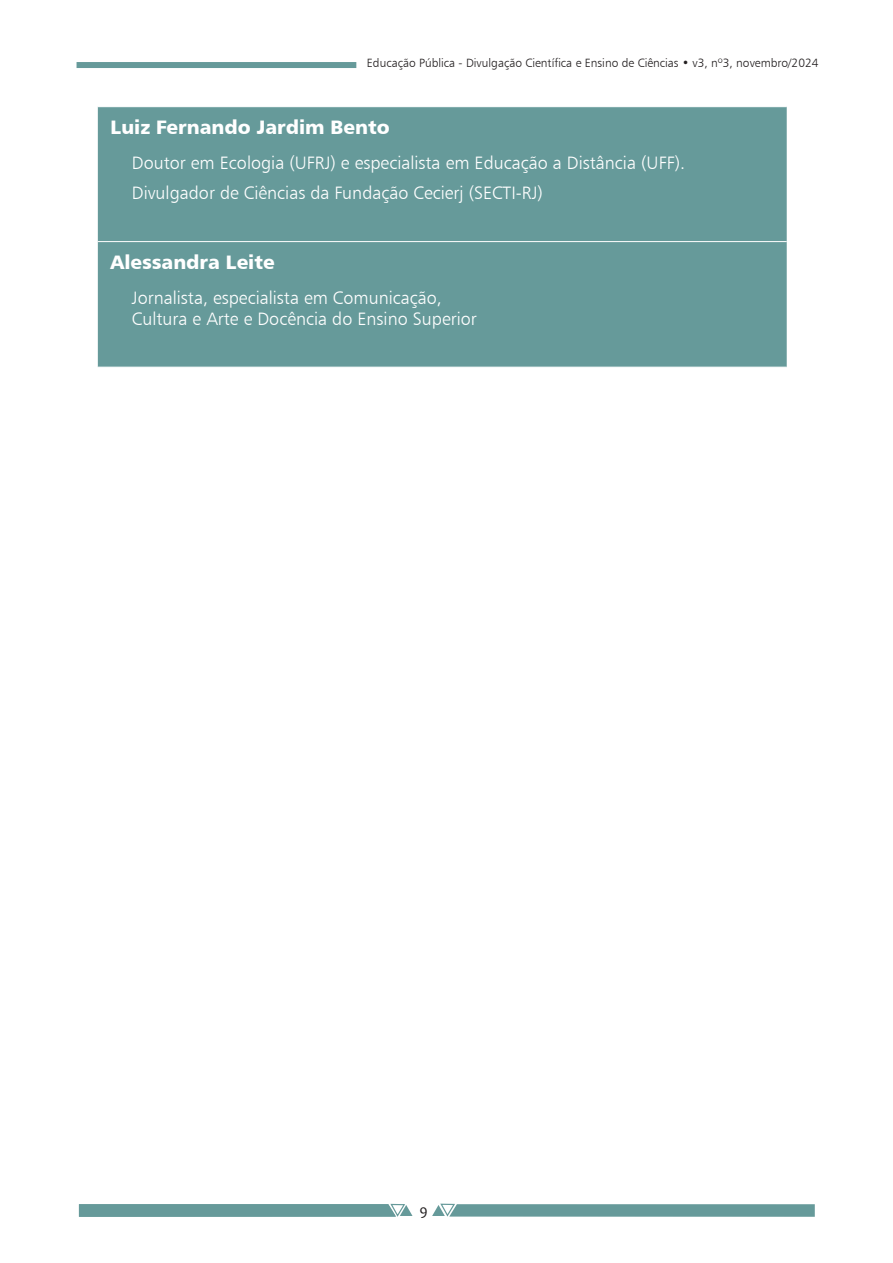
<style>
.page{position:relative;width:893px;height:1263px;background:#fff}
.page>*{position:absolute;margin:0;border:0;box-sizing:border-box;transform-origin:0 0}
.t1{font:19.5px "Humanist 777 BT Black B";color:#fff}
.t2{font:18px/30.2px "Humanist 777 BT Light B";color:#fff}
.t3{font:15px "Candara";color:#231f20}
.t4{font:12px "Humanist 777 BT Light B";color:#231f20}
</style>
<div class="page">
<svg style="left:432px;top:1203px;width:383px;height:14px;background:#7aa7a7"></svg>
<svg style="left:79px;top:1203px;width:333px;height:14px;background:#76a5a5"></svg>
<div style="left:77px;top:62px;width:279px;height:6px;background:#669a9a"></div>
<div style="left:98px;top:107px;width:689px;height:260px;background:#669a9a"></div>
<hr style="left:98px;top:241px;width:689px;height:1px;background:#fff">
<p class="t4" style="left:367px;top:55px;width:453px">Educação Pública - Divulgação Científica e Ensino de Ciências • v3, nº3, novembro/2024</p>
<p class="t1" style="left:111px;top:115px;width:281px">Luiz Fernando Jardim Bento</p>
<p class="t2" style="left:132px;top:147px;width:555px">Doutor em Ecologia (UFRJ) e especialista em Educação a Distância (UFF).<br>Divulgador de Ciências da Fundação Cecierj (SECTI-RJ)</p>
<p class="t1" style="left:111px;top:250px;width:166px">Alessandra Leite</p>
<p class="t2" style="left:132px;top:286px;width:346px;line-height:21.6px">Jornalista, especialista em Comunicação,<br>Cultura e Arte e Docência do Ensino Superior</p>
<p class="t3" style="left:420px;top:1200px;width:10px">9</p>
</div>
